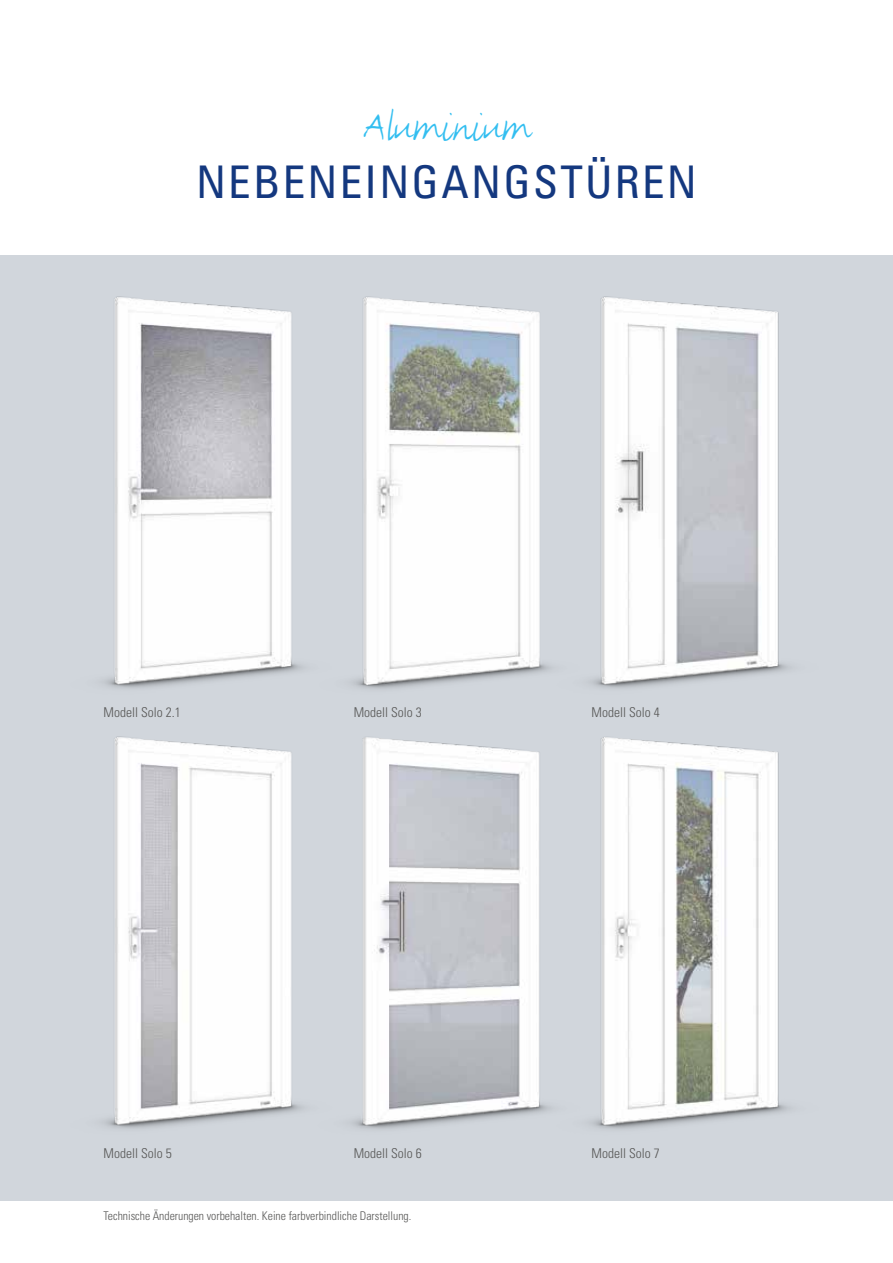
<style>
.page{position:relative;width:893px;height:1263px;background:#fff}
.page>*{position:absolute;margin:0;border:0;box-sizing:border-box;transform-origin:0 0}
.t1{font:condensed 45px "Univers";letter-spacing:.05em;color:#14387f}
.t2{font:45px "FF Justlefthand";color:#32bef0}
.t3{font:300 condensed 13.5px "Univers";color:#575756}
.t4{font:300 condensed 12px "Univers";color:#575756}
</style>
<div class="page">
<div style="left:0;top:255px;width:893px;height:945px;background:#d1d6dc"></div>
<img style="left:102px;top:736px;width:20px;height:393px">
<img style="left:122px;top:736px;width:365px;height:393px">
<img style="left:487px;top:737px;width:304px;height:392px">
<img style="left:102px;top:296px;width:147px;height:393px">
<img style="left:249px;top:296px;width:238px;height:393px">
<img style="left:487px;top:296px;width:304px;height:393px">
<h1 class="t2" style="left:363px;top:99px;width:168px">Aluminium</h1>
<h1 class="t1" style="left:196px;top:153px;width:502px">NEBENEINGANGSTÜREN</h1>
<p class="t3" style="left:104px;top:704px;width:79px">Modell Solo 2.1</p>
<p class="t3" style="left:354px;top:704px;width:70px">Modell Solo 3</p>
<p class="t3" style="left:592px;top:704px;width:70px">Modell Solo 4</p>
<p class="t3" style="left:104px;top:1145px;width:70px">Modell Solo 5</p>
<p class="t3" style="left:354px;top:1145px;width:70px">Modell Solo 6</p>
<p class="t4" style="left:104px;top:1208px;width:309px">Technische Änderungen vorbehalten. Keine farbverbindliche Darstellung.</p>
<p class="t3" style="left:592px;top:1145px;width:70px">Modell Solo 7</p>
</div>
